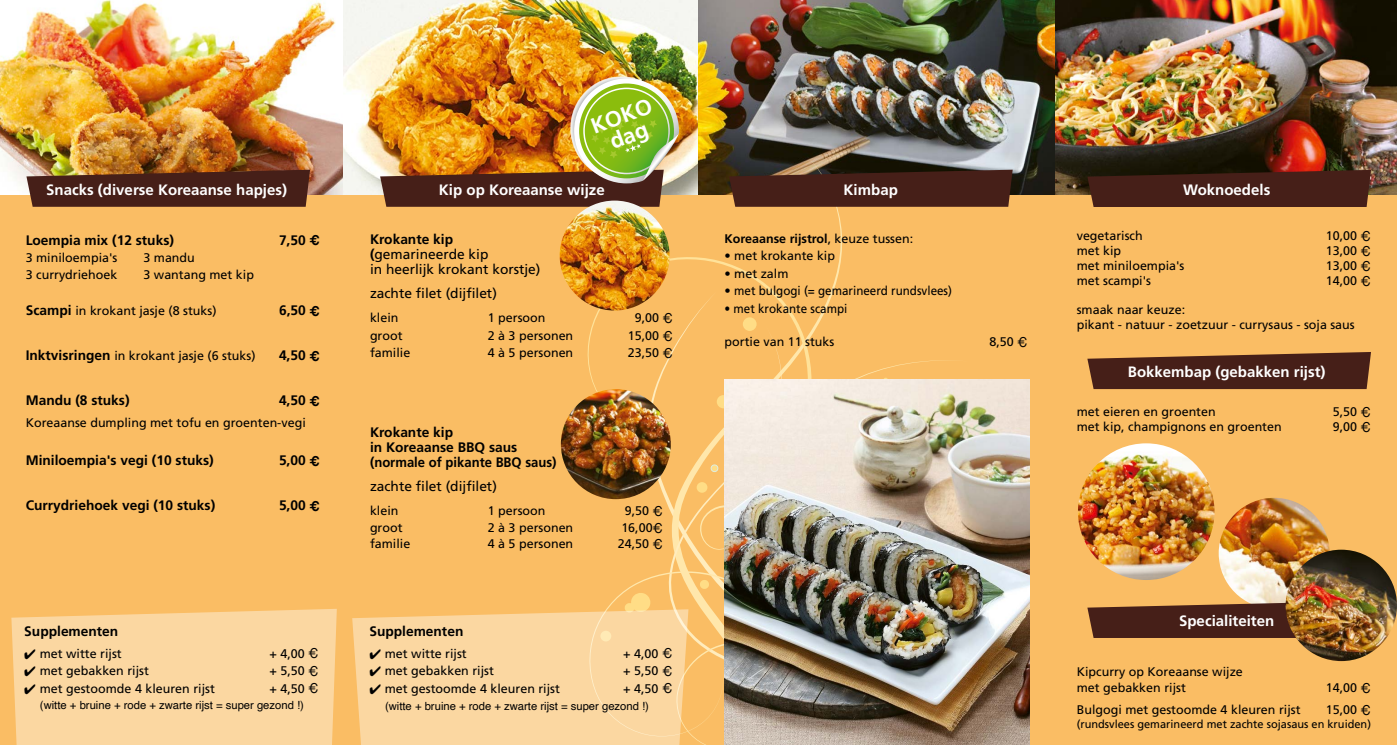
<style>
.page{position:relative;width:1397px;height:745px;background:#fff}
.page>*{position:absolute;margin:0;border:0;box-sizing:border-box;transform-origin:0 0}
.t1{font:700 22px/21px "Frutiger";color:#fff;text-align:center}
.t2{font:700 15px "Frutiger LT Std";color:#fff}
.t3{font:700 13.75px/15px "Frutiger LT Std";color:#000}
.t4{font:13.75px/15px "Frutiger LT Std";color:#000}
.t5{font:12.5px/15px "Frutiger LT Std";color:#000}
.t6{font:700 12.5px "Frutiger LT Std";color:#000}
.t7{font:12.5px "Frutiger LT Std";color:#000;scale:.93 1}
.t8{font:11.25px "Helvetica";color:#000}
.t9{font:11.25px "Frutiger LT Std";color:#000}
.s1{font-family:"Helvetica"}
.s2{font-weight:700;font-size:13.75px}
.s3{font-family:"Helvetica";font-size:13.75px}
.s4{font-weight:700}
.s5{font-weight:400}
</style>
<div class="page">
<img style="left:0;top:0;width:344px;height:195px">
<img style="left:344px;top:0;width:354px;height:195px">
<img style="left:698px;top:0;width:357px;height:195px">
<img style="left:1055px;top:0;width:341px;height:195px">
<div style="left:0;top:195px;width:1396px;height:549px;background:#fabd64"></div>
<svg style="left:679px;top:156px;width:164px;height:165px"></svg>
<svg style="left:585px;top:256px;width:235px;height:136px"></svg>
<svg style="left:765px;top:357px;width:184px;height:20px"></svg>
<svg style="left:601px;top:497px;width:123px;height:247px"></svg>
<div style="left:742px;top:317px;width:14px;height:14px;background:#ffdd86;border-radius:50%"></div>
<svg style="left:624px;top:377px;width:264px;height:236px"></svg>
<div style="left:11px;top:609px;width:326px;height:135px;background:#fbd7a1"></div>
<svg style="left:26px;top:169px;width:284px;height:38px;background:#552c1d"></svg>
<svg style="left:729px;top:169px;width:283px;height:38px;background:#47241a"></svg>
<svg style="left:352px;top:609px;width:336px;height:135px;background:#fad59d"></svg>
<img style="left:380px;top:78px;width:299px;height:129px">
<img style="left:561px;top:389px;width:109px;height:110px;border-radius:55px">
<img style="left:559px;top:200px;width:110px;height:110px;border-radius:55px">
<img style="left:1077px;top:443px;width:137px;height:136px;border-radius:68px">
<img style="left:1218px;top:497px;width:111px;height:111px;border-radius:55px">
<svg style="left:1087px;top:170px;width:283px;height:37px;background:#441f17"></svg>
<svg style="left:1087px;top:352px;width:283px;height:37px;background:#582f1f"></svg>
<svg style="left:1087px;top:600px;width:208px;height:37px;background:#613825"></svg>
<img style="left:1285px;top:549px;width:111px;height:111px;border-radius:56px">
<img style="left:724px;top:379px;width:305px;height:365px">
<h1 class="t1" style="left:588px;top:117px;width:65px;rotate:-21deg">KOKO dag</h1>
<p class="t2" style="left:46px;top:180px;width:242px">Snacks (diverse Koreaanse hapjes)</p>
<p class="t2" style="left:439px;top:180px;width:167px">Kip op Koreaanse wijze</p>
<p class="t2" style="left:843px;top:180px;width:56px">Kimbap</p>
<p class="t3" style="left:26px;top:233px;width:150px">Loempia mix (12 stuks)</p>
<p class="t3" style="left:279px;top:233px;width:42px">7,50 <span class="s1">€</span></p>
<p class="t5" style="left:26px;top:249px;width:93px">3 miniloempia's</p>
<p class="t5" style="left:143px;top:249px;width:53px">3 mandu</p>
<p class="t5" style="left:26px;top:267px;width:93px">3 currydriehoek</p>
<p class="t5" style="left:143px;top:267px;width:112px">3 wantang met kip</p>
<p class="t5" style="left:26px;top:303px;width:192px"><span class="s2">Scampi</span> in krokant jasje (8 stuks)</p>
<p class="t3" style="left:279px;top:303px;width:42px">6,50 <span class="s1">€</span></p>
<p class="t5" style="left:26px;top:348px;width:231px"><span class="s2">Inktvisringen</span> in krokant jasje (6 stuks)</p>
<p class="t3" style="left:279px;top:348px;width:42px">4,50 <span class="s1">€</span></p>
<p class="t3" style="left:26px;top:393px;width:105px">Mandu (8 stuks)</p>
<p class="t3" style="left:279px;top:393px;width:42px">4,50 <span class="s1">€</span></p>
<p class="t5" style="left:26px;top:414px;width:281px">Koreaanse dumpling met tofu en groenten-vegi</p>
<p class="t3" style="left:26px;top:453px;width:189px">Miniloempia's vegi (10 stuks)</p>
<p class="t3" style="left:279px;top:453px;width:42px">5,00 <span class="s1">€</span></p>
<p class="t3" style="left:26px;top:498px;width:191px">Currydriehoek vegi (10 stuks)</p>
<p class="t3" style="left:279px;top:498px;width:42px">5,00 <span class="s1">€</span></p>
<p class="t3" style="left:24px;top:623px;width:95px">Supplementen</p>
<p class="t5" style="left:24px;top:645px;width:99px">✔ met witte rijst</p>
<p class="t5" style="left:269px;top:645px;width:50px">+ 4,00 <span class="s3">€</span></p>
<p class="t5" style="left:24px;top:663px;width:126px">✔ met gebakken rijst</p>
<p class="t5" style="left:269px;top:663px;width:50px">+ 5,50 <span class="s3">€</span></p>
<p class="t5" style="left:24px;top:680px;width:192px">✔ met gestoomde 4 kleuren rijst</p>
<p class="t5" style="left:269px;top:680px;width:50px">+ 4,50 <span class="s3">€</span></p>
<p class="t8" style="left:40px;top:696px;width:265px">(witte + bruine + rode + zwarte rijst = super gezond !)</p>
<p class="t4" style="left:370px;top:232px;width:172px"><span class="s4">Krokante kip (</span>gemarineerde kip<br>in heerlijk krokant korstje)</p>
<p class="t4" style="left:370px;top:285px;width:128px">zachte filet (dijfilet)</p>
<p class="t5" style="left:370px;top:310px;width:30px">klein</p>
<p class="t5" style="left:487px;top:310px;width:59px">1 persoon</p>
<p class="t5" style="left:634px;top:310px;width:40px">9,00 <span class="s3">€</span></p>
<p class="t5" style="left:370px;top:328px;width:34px">groot</p>
<p class="t5" style="left:487px;top:328px;width:87px">2 à 3 personen</p>
<p class="t5" style="left:627px;top:328px;width:46px">15,00 <span class="s3">€</span></p>
<p class="t5" style="left:370px;top:345px;width:42px">familie</p>
<p class="t5" style="left:487px;top:345px;width:87px">4 à 5 personen</p>
<p class="t5" style="left:627px;top:345px;width:46px">23,50 <span class="s3">€</span></p>
<p class="t3" style="left:370px;top:424px;width:188px">Krokante kip<br>in Koreaanse BBQ saus (normale of pikante BBQ saus)</p>
<p class="t4" style="left:370px;top:478px;width:128px">zachte filet (dijfilet)</p>
<p class="t5" style="left:370px;top:503px;width:30px">klein</p>
<p class="t5" style="left:487px;top:503px;width:59px">1 persoon</p>
<p class="t5" style="left:624px;top:503px;width:40px">9,50 <span class="s3">€</span></p>
<p class="t5" style="left:370px;top:519px;width:34px">groot</p>
<p class="t5" style="left:487px;top:519px;width:87px">2 à 3 personen</p>
<p class="t5" style="left:621px;top:519px;width:43px">16,00<span class="s3">€</span></p>
<p class="t5" style="left:370px;top:536px;width:42px">familie</p>
<p class="t5" style="left:487px;top:536px;width:87px">4 à 5 personen</p>
<p class="t5" style="left:617px;top:536px;width:46px">24,50 <span class="s3">€</span></p>
<p class="t3" style="left:369px;top:623px;width:95px">Supplementen</p>
<p class="t5" style="left:369px;top:645px;width:99px">✔ met witte rijst</p>
<p class="t5" style="left:623px;top:645px;width:50px">+ 4,00 <span class="s3">€</span></p>
<p class="t5" style="left:369px;top:663px;width:126px">✔ met gebakken rijst</p>
<p class="t5" style="left:623px;top:663px;width:50px">+ 5,50 <span class="s3">€</span></p>
<p class="t5" style="left:369px;top:680px;width:192px">✔ met gestoomde 4 kleuren rijst</p>
<p class="t5" style="left:623px;top:680px;width:50px">+ 4,50 <span class="s3">€</span></p>
<p class="t8" style="left:385px;top:697px;width:265px">(witte + bruine + rode + zwarte rijst = super gezond !)</p>
<p class="t6" style="left:724px;top:231px;width:190px">Koreaanse rijstrol<span class="s5">, keuze tussen:</span></p>
<p class="t5" style="left:724px;top:248px;width:112px">• met krokante kip</p>
<p class="t5" style="left:724px;top:266px;width:65px">• met zalm</p>
<p class="t5" style="left:724px;top:283px;width:229px">• met bulgogi (= gemarineerd rundsvlees)</p>
<p class="t7" style="left:724px;top:301px;width:133px">• met krokante scampi</p>
<p class="t5" style="left:724px;top:334px;width:111px">portie van 11 stuks</p>
<p class="t5" style="left:989px;top:334px;width:40px">8,50 <span class="s3">€</span></p>
<p class="t2" style="left:1182px;top:181px;width:89px">Woknoedels</p>
<p class="t5" style="left:1076px;top:228px;width:67px">vegetarisch</p>
<p class="t5" style="left:1325px;top:228px;width:46px">10,00 <span class="s3">€</span></p>
<p class="t5" style="left:1076px;top:243px;width:46px">met kip</p>
<p class="t5" style="left:1325px;top:243px;width:46px">13,00 <span class="s3">€</span></p>
<p class="t5" style="left:1076px;top:258px;width:109px">met miniloempia's</p>
<p class="t5" style="left:1325px;top:258px;width:46px">13,00 <span class="s3">€</span></p>
<p class="t5" style="left:1076px;top:273px;width:76px">met scampi's</p>
<p class="t5" style="left:1325px;top:273px;width:46px">14,00 <span class="s3">€</span></p>
<p class="t5" style="left:1076px;top:302px;width:279px">smaak naar keuze:<br>pikant - natuur - zoetzuur - currysaus - soja saus</p>
<p class="t2" style="left:1127px;top:362px;width:199px">Bokkembap (gebakken rijst)</p>
<p class="t5" style="left:1076px;top:404px;width:140px">met eieren en groenten</p>
<p class="t5" style="left:1332px;top:404px;width:40px">5,50 <span class="s3">€</span></p>
<p class="t5" style="left:1076px;top:419px;width:206px">met kip, champignons en groenten</p>
<p class="t5" style="left:1332px;top:419px;width:40px">9,00 <span class="s3">€</span></p>
<p class="t2" style="left:1178px;top:611px;width:97px">Specialiteiten</p>
<p class="t5" style="left:1076px;top:663px;width:168px;line-height:15.6px">Kipcurry op Koreaanse wijze met gebakken rijst</p>
<p class="t5" style="left:1325px;top:679px;width:46px">14,00 <span class="s3">€</span></p>
<p class="t5" style="left:1076px;top:702px;width:225px">Bulgogi met gestoomde 4 kleuren rijst</p>
<p class="t5" style="left:1325px;top:702px;width:46px">15,00 <span class="s3">€</span></p>
<p class="t9" style="left:1076px;top:716px;width:296px">(rundsvlees gemarineerd met zachte sojasaus en kruiden)</p>
</div>
